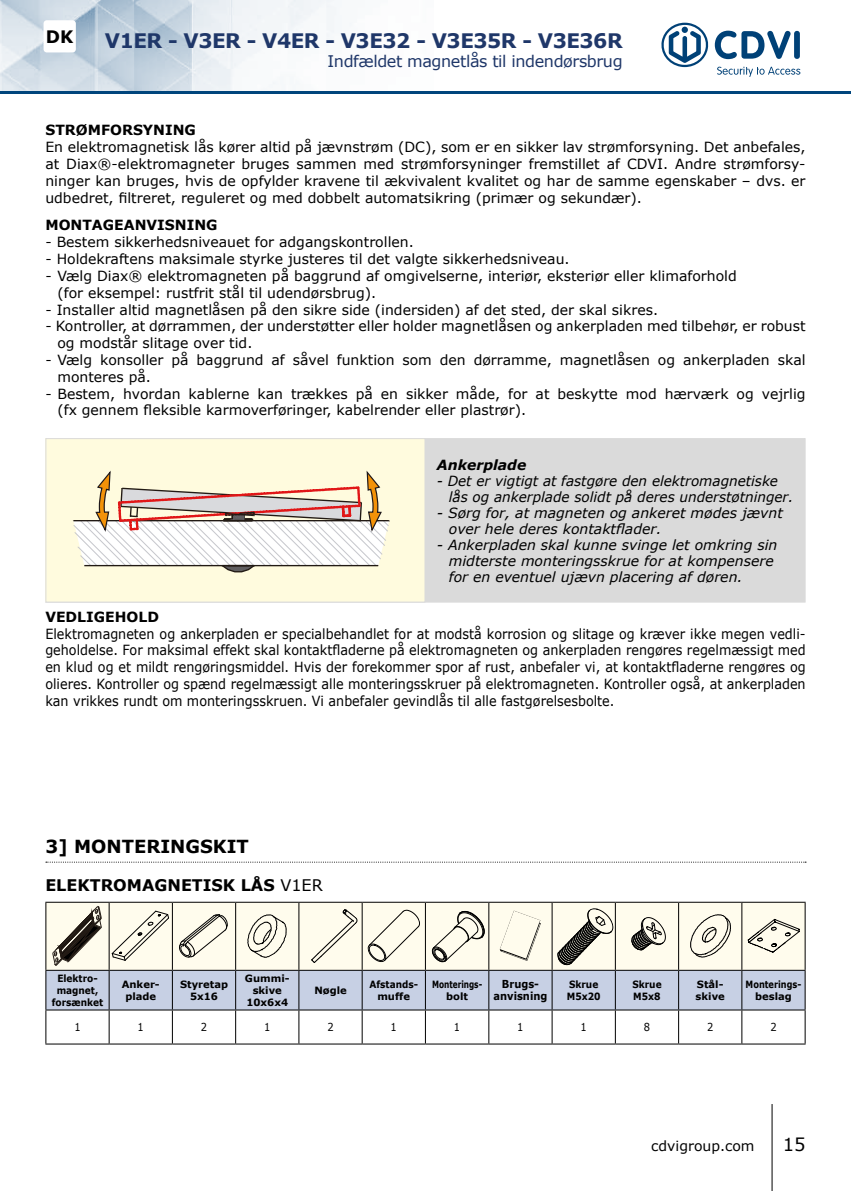
<style>
.page{position:relative;width:851px;height:1191px;background:#fff}
.page>*{position:absolute;margin:0;border:0;box-sizing:border-box;transform-origin:0 0}
.t1{font:700 20px "Verdana";letter-spacing:-.025em;color:#1f3769}
.t2{font:700 18px "Verdana";color:#000}
.t3{font:18px "Verdana";color:#000}
.t4{font:700 17.2px "Verdana";color:#000}
.t5{font:16px "Verdana";letter-spacing:-.025em;color:#1f3769}
.t6{font:700 16px "Verdana";color:#000}
.t7{font:14px/16.8px "Verdana";color:#000}
.t8{font:14px/16.8px "Verdana";color:#000;text-align:justify;scale:.91 1}
.t9{font:italic 14px/16px "Verdana";color:#000}
.t10{font:700 14px "Verdana";color:#000}
.t11{font:italic 700 14px "Verdana";color:#000}
.t12{font:700 11px/12px "Verdana";color:#000;text-align:center;scale:.9 1}
.t13{font:11px "Verdana";color:#000;scale:.9 1}
.t14{font:700 10px/12px "Verdana";color:#000;text-align:center;scale:.9 1}
.t15{font:700 10px/12px "Verdana";color:#000;text-align:center}
.t16{font:700 10px/12px "Verdana";color:#000;text-align:center;scale:.82 1}
.t17{font:700 10px/12px "Verdana";color:#000;text-align:center;scale:.74 1}
.s1{font-weight:400}
</style>
<div class="page">
<img style="left:0;top:0;width:351px;height:91px">
<svg style="left:661px;top:23px;width:47px;height:44px"></svg>
<svg style="left:717px;top:67px;width:83px;height:10px"></svg>
<svg style="left:714px;top:31px;width:76px;height:28px"></svg>
<div style="left:794px;top:31px;width:5px;height:28px;background:#004177;border-radius:3px"></div>
<hr style="left:0;top:91px;width:850px;height:3px;background:#00457c">
<div style="left:44px;top:20px;width:32px;height:32px;background:#fff;border-radius:3px"></div>
<hr style="left:771px;top:1104px;width:1px;height:87px;background:#000">
<div style="left:45px;top:438px;width:760px;height:164px;background:#dadada"></div>
<div style="left:47px;top:440px;width:376px;height:160px;background:#fffbde"></div>
<svg style="left:73px;top:471px;width:317px;height:132px;background:#ece2d2"></svg>
<div style="left:45px;top:438px;width:380px;height:164px;border:1px solid #dadada"></div>
<svg style="left:46px;top:861px;width:760px;height:1px"></svg>
<hr style="left:45px;top:901px;width:64px;height:1px;background:#000">
<hr style="left:45px;top:902px;width:1px;height:67px;background:#000">
<hr style="left:45px;top:969px;width:64px;height:1px;background:#000">
<hr style="left:45px;top:970px;width:1px;height:39px;background:#000">
<hr style="left:45px;top:1009px;width:64px;height:1px;background:#000">
<hr style="left:45px;top:1010px;width:1px;height:33px;background:#000">
<hr style="left:109px;top:1010px;width:1px;height:33px;background:#000">
<hr style="left:172px;top:1010px;width:1px;height:33px;background:#000">
<hr style="left:235px;top:1010px;width:1px;height:33px;background:#000">
<hr style="left:298px;top:1010px;width:1px;height:33px;background:#000">
<hr style="left:361px;top:1010px;width:1px;height:33px;background:#000">
<hr style="left:425px;top:1010px;width:1px;height:33px;background:#000">
<hr style="left:488px;top:1010px;width:1px;height:33px;background:#000">
<hr style="left:551px;top:1010px;width:1px;height:33px;background:#000">
<hr style="left:614px;top:1010px;width:1px;height:33px;background:#000">
<hr style="left:678px;top:1010px;width:1px;height:33px;background:#000">
<hr style="left:741px;top:1010px;width:1px;height:33px;background:#000">
<hr style="left:804px;top:1010px;width:1px;height:33px;background:#000">
<hr style="left:45px;top:1043px;width:64px;height:1px;background:#000">
<hr style="left:109px;top:1043px;width:63px;height:1px;background:#000">
<hr style="left:172px;top:1043px;width:63px;height:1px;background:#000">
<hr style="left:235px;top:1043px;width:64px;height:1px;background:#000">
<hr style="left:299px;top:1043px;width:63px;height:1px;background:#000">
<hr style="left:362px;top:1043px;width:63px;height:1px;background:#000">
<hr style="left:425px;top:1043px;width:64px;height:1px;background:#000">
<hr style="left:489px;top:1043px;width:63px;height:1px;background:#000">
<hr style="left:552px;top:1043px;width:63px;height:1px;background:#000">
<hr style="left:615px;top:1043px;width:63px;height:1px;background:#000">
<hr style="left:678px;top:1043px;width:63px;height:1px;background:#000">
<hr style="left:741px;top:1043px;width:64px;height:1px;background:#000">
<svg style="left:46px;top:901px;width:759px;height:109px;background:#d4d5d4"></svg>
<p class="t4" style="left:46px;top:24px;width:29px">DK</p>
<h1 class="t1" style="left:105px;top:26px;width:519px">V1ER - V3ER - V4ER - V3E32 - V3E35R - V3E36R</h1>
<p class="t5" style="left:327px;top:50px;width:296px">Indfældet magnetlås til indendørsbrug</p>
<p class="t10" style="left:45px;top:120px;width:152px">STRØMFORSYNING</p>
<p class="t7" style="left:45px;top:139px;width:761px;text-align:justify">En elektromagnetisk lås kører altid på jævnstrøm (DC), som er en sikker lav strømforsyning. Det anbefales, at Diax®-elektromagneter bruges sammen med strømforsyninger fremstillet af CDVI. Andre strømforsy&shy;ninger kan bruges, hvis de opfylder kravene til ækvivalent kvalitet og har de samme egenskaber – dvs. er udbedret, filtreret, reguleret og med dobbelt automatsikring (primær og sekundær).</p>
<p class="t10" style="left:45px;top:215px;width:174px">MONTAGEANVISNING</p>
<p class="t7" style="left:45px;top:234px;width:370px">- Bestem sikkerhedsniveauet for adgangskontrollen.</p>
<p class="t7" style="left:45px;top:250px;width:525px">- Holdekraftens maksimale styrke justeres til det valgte sikkerhedsniveau.</p>
<p class="t7" style="left:57px;top:267px;width:680px;text-indent:-12px">- Vælg Diax® elektromagneten på baggrund af omgivelserne, interiør, eksteriør eller klimaforhold (for eksempel: rustfrit stål til udendørsbrug).</p>
<p class="t7" style="left:45px;top:301px;width:614px">- Installer altid magnetlåsen på den sikre side (indersiden) af det sted, der skal sikres.</p>
<p class="t7" style="left:57px;top:318px;width:749px;text-indent:-12px">- Kontroller, at dørrammen, der understøtter eller holder magnetlåsen og ankerpladen med tilbehør, er robust og modstår slitage over tid.</p>
<p class="t7" style="left:57px;top:351px;width:749px;text-indent:-12px">- Vælg konsoller på baggrund af såvel funktion som den dørramme, magnetlåsen og ankerpladen skal monteres på.</p>
<p class="t7" style="left:57px;top:385px;width:749px;text-indent:-12px">- Bestem, hvordan kablerne kan trækkes på en sikker måde, for at beskytte mod hærværk og vejrlig (fx gennem fleksible karmoverføringer, kabelrender eller plastrør).</p>
<p class="t11" style="left:437px;top:455px;width:91px">Ankerplade</p>
<p class="t9" style="left:449px;top:472px;width:346px;text-indent:-12px">- Det er vigtigt at fastgøre den elektromagnetiske lås og ankerplade solidt på deres understøtninger.</p>
<p class="t9" style="left:449px;top:504px;width:335px;text-indent:-12px">- Sørg for, at magneten og ankeret mødes jævnt over hele deres kontaktflader.</p>
<p class="t9" style="left:449px;top:536px;width:330px;text-indent:-12px">- Ankerpladen skal kunne svinge let omkring sin midterste monteringsskrue for at kompensere for en eventuel ujævn placering af døren.</p>
<p class="t10" style="left:45px;top:607px;width:115px">VEDLIGEHOLD</p>
<p class="t8" style="left:45px;top:625px;width:836px">Elektromagneten og ankerpladen er specialbehandlet for at modstå korrosion og slitage og kræver ikke megen vedli&shy;geholdelse. For maksimal effekt skal kontaktfladerne på elektromagneten og ankerpladen rengøres regelmæssigt med en klud og et mildt rengøringsmiddel. Hvis der forekommer spor af rust, anbefaler vi, at kontaktfladerne rengøres og olieres. Kontroller og spænd regelmæssigt alle monteringsskruer på elektromagneten. Kontroller også, at ankerpladen kan vrikkes rundt om monteringsskruen. Vi anbefaler gevindlås til alle fastgørelsesbolte.</p>
<p class="t2" style="left:45px;top:834px;width:205px">3] MONTERINGSKIT</p>
<p class="t6" style="left:45px;top:874px;width:279px">ELEKTROMAGNETISK LÅS <span class="s1">V1ER</span></p>
<p class="t14" style="left:52px;top:972px;width:59px">Elektro&shy;magnet, forsænket</p>
<p class="t15" style="left:122px;top:978px;width:39px">Anker&shy;plade</p>
<p class="t15" style="left:180px;top:978px;width:50px">Styretap<br>5x16</p>
<p class="t15" style="left:245px;top:972px;width:46px">Gummi&shy;skive<br>10x6x4</p>
<p class="t15" style="left:314px;top:984px;width:34px">Nøgle</p>
<p class="t14" style="left:369px;top:978px;width:56px">Afstands&shy;muffe</p>
<p class="t17" style="left:432px;top:978px;width:69px">Monterings&shy;bolt</p>
<p class="t12" style="left:493px;top:978px;width:61px">Brugs&shy;anvisning</p>
<p class="t14" style="left:566px;top:978px;width:39px;text-align:left">Skrue<br>M5x20</p>
<p class="t14" style="left:632px;top:978px;width:34px;text-align:left">Skrue<br>M5x8</p>
<p class="t15" style="left:695px;top:978px;width:31px;text-align:left">Stål&shy;skive</p>
<p class="t16" style="left:745px;top:978px;width:69px">Monterings&shy;beslag</p>
<p class="t13" style="left:74px;top:1019px;width:8px">1</p>
<p class="t13" style="left:138px;top:1019px;width:8px">1</p>
<p class="t13" style="left:201px;top:1019px;width:8px">2</p>
<p class="t13" style="left:264px;top:1019px;width:8px">1</p>
<p class="t13" style="left:327px;top:1019px;width:8px">2</p>
<p class="t13" style="left:390px;top:1019px;width:8px">1</p>
<p class="t13" style="left:454px;top:1019px;width:8px">1</p>
<p class="t13" style="left:517px;top:1019px;width:8px">1</p>
<p class="t13" style="left:580px;top:1019px;width:8px">1</p>
<p class="t13" style="left:643px;top:1019px;width:8px">8</p>
<p class="t13" style="left:707px;top:1019px;width:8px">2</p>
<p class="t13" style="left:770px;top:1019px;width:8px">2</p>
<p class="t7" style="left:651px;top:1137px;width:105px">cdvigroup.com</p>
<p class="t3" style="left:782px;top:1132px;width:24px">15</p>
</div>
